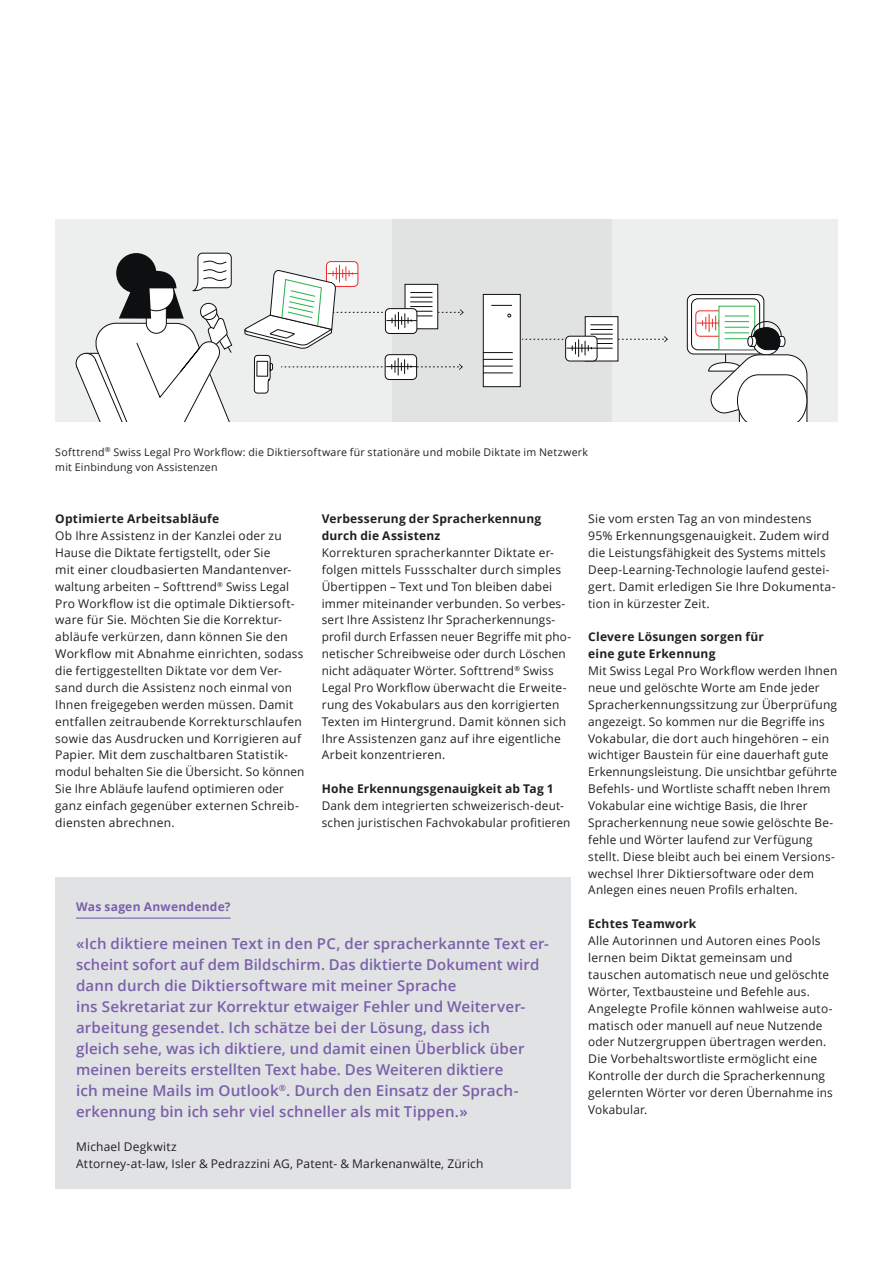
<style>
.page{position:relative;width:893px;height:1263px;background:#fff}
.page>*{position:absolute;margin:0;border:0;box-sizing:border-box;transform-origin:0 0}
.t1{font:600 15px/21px "Open Sans";letter-spacing:.01em;color:#7960aa}
.t2{font:12px/16.8px "Open Sans";letter-spacing:.015em;color:#231f20}
.t3{font:700 12px/16.8px "Open Sans";letter-spacing:.02em;color:#231f20}
.t4{font:700 12px "Open Sans";letter-spacing:.02em;color:#7960aa}
.t5{font:10.65px/15.1px "Open Sans";letter-spacing:.02em;color:#231f20}
</style>
<div class="page">
<div style="left:55px;top:219px;width:783px;height:203px;background:#edeeee"></div>
<div style="left:392px;top:219px;width:220px;height:203px;background:#e1e3e3"></div>
<div style="left:687px;top:295px;width:77px;height:59px;background:#fff;border-radius:6px"></div>
<div style="left:687px;top:294px;width:77px;height:60px;border:1px solid #0d0f11;border-radius:6px"></div>
<div style="left:691px;top:298px;width:69px;height:52px;border:1px solid #0d0f11;border-radius:6px"></div>
<div style="left:695px;top:310px;width:33px;height:27px;border:1px solid #ee2c27;border-radius:4px"></div>
<hr style="left:697px;top:323px;width:31px;height:1px;background:#ee2c27">
<div style="left:719px;top:306px;width:36px;height:44px;background:#fff"></div>
<svg style="left:244px;top:261px;width:220px;height:133px"></svg>
<hr style="left:386px;top:366px;width:31px;height:1px;background:#0d0f11">
<div style="left:585px;top:317px;width:33px;height:44px;background:#fff"></div>
<div style="left:585px;top:316px;width:33px;height:45px;border:1px solid #0d0f11"></div>
<div style="left:566px;top:336px;width:31px;height:25px;background:#fff;border-radius:4px"></div>
<div style="left:565px;top:336px;width:32px;height:25px;border:1px solid #0d0f11;border-radius:4px"></div>
<svg style="left:522px;top:324px;width:146px;height:33px"></svg>
<hr style="left:567px;top:348px;width:30px;height:1px;background:#0d0f11">
<div style="left:483px;top:294px;width:37px;height:93px;background:#fff"></div>
<div style="left:483px;top:294px;width:38px;height:93px;border:1px solid #0d0f11"></div>
<hr style="left:483px;top:352px;width:30px;height:1px;background:#0d0f11">
<hr style="left:483px;top:359px;width:30px;height:1px;background:#0d0f11">
<hr style="left:483px;top:366px;width:30px;height:1px;background:#0d0f11">
<hr style="left:483px;top:372px;width:30px;height:1px;background:#0d0f11">
<svg style="left:491px;top:305px;width:21px;height:1px"></svg>
<svg style="left:702px;top:314px;width:106px;height:108px"></svg>
<div style="left:748px;top:336px;width:5px;height:10px;background:#fff;border-radius:50%"></div>
<div style="left:747px;top:336px;width:6px;height:11px;border:1px solid #0d0f11;border-radius:50%"></div>
<svg style="left:75px;top:252px;width:158px;height:170px"></svg>
<div style="left:55px;top:878px;width:516px;height:311px;background:#e1e2e4"></div>
<hr style="left:76px;top:917px;width:155px;height:2px;background:#7960aa">
<p class="t5" style="left:55px;top:444px;width:534px">Softtrend<sup>®</sup> Swiss Legal Pro Workflow: die Diktiersoftware für stationäre und mobile Diktate im Netzwerk mit Einbindung von Assistenzen</p>
<p class="t3" style="left:55px;top:510px;width:166px">Optimierte Arbeitsabläufe</p>
<p class="t2" style="left:55px;top:527px;width:251px">Ob Ihre Assistenz in der Kanzlei oder zu Hause die Diktate fertigstellt, oder Sie<br>mit einer cloudbasierten Mandantenver&shy;waltung arbeiten – Softtrend<sup>®</sup> Swiss Legal Pro Workflow ist die optimale Diktiersoft&shy;ware für Sie. Möchten Sie die Korrektur&shy;abläufe verkürzen, dann können Sie den Workflow mit Abnahme einrichten, sodass die fertiggestellten Diktate vor dem Ver&shy;sand durch die Assistenz noch einmal von Ihnen freigegeben werden müssen. Damit entfallen zeitraubende Korrekturschlaufen sowie das Ausdrucken und Korrigieren auf Papier. Mit dem zuschaltbaren Statistik&shy;modul behalten Sie die Übersicht. So können Sie Ihre Abläufe laufend optimieren oder ganz einfach gegenüber externen Schreib&shy;diensten abrechnen.</p>
<p class="t3" style="left:322px;top:510px;width:221px">Verbesserung der Spracherkennung durch die Assistenz</p>
<p class="t2" style="left:322px;top:544px;width:251px">Korrekturen spracherkannter Diktate er&shy;folgen mittels Fussschalter durch simples Übertippen – Text und Ton bleiben dabei immer miteinander verbunden. So verbes&shy;sert Ihre Assistenz Ihr Spracherkennungs&shy;profil durch Erfassen neuer Begriffe mit pho&shy;netischer Schreibweise oder durch Löschen nicht adäquater Wörter. Softtrend<sup>®</sup> Swiss Legal Pro Workflow überwacht die Erweite&shy;rung des Vokabulars aus den korrigierten Texten im Hintergrund. Damit können sich Ihre Assistenzen ganz auf ihre eigentliche Arbeit konzentrieren.</p>
<p class="t3" style="left:322px;top:780px;width:234px">Hohe Erkennungsgenauigkeit ab Tag 1</p>
<p class="t2" style="left:322px;top:797px;width:250px">Dank dem integrierten schweizerisch-deut&shy;schen juristischen Fachvokabular profitieren</p>
<p class="t4" style="left:76px;top:898px;width:156px">Was sagen Anwendende?</p>
<p class="t1" style="left:76px;top:933px;width:474px">«Ich diktiere meinen Text in den PC, der spracherkannte Text er&shy;scheint sofort auf dem Bildschirm. Das diktierte Dokument wird dann durch die Diktiersoftware mit meiner Sprache<br>ins Sekretariat zur Korrektur etwaiger Fehler und Weiterver&shy;arbeitung gesendet. Ich schätze bei der Lösung, dass ich<br>gleich sehe, was ich diktiere, und damit einen Überblick über meinen bereits erstellten Text habe. Des Weiteren diktiere<br>ich meine Mails im Outlook<sup>®</sup>. Durch den Einsatz der Sprach&shy;erkennung bin ich sehr viel schneller als mit Tippen.»</p>
<p class="t2" style="left:76px;top:1138px;width:409px">Michael Degkwitz<br>Attorney‑at‑law, Isler &amp; Pedrazzini AG, Patent‑ &amp; Markenanwälte, Zürich</p>
<p class="t2" style="left:588px;top:510px;width:249px">Sie vom ersten Tag an von mindestens 95% Erkennungsgenauigkeit. Zudem wird die Leistungsfähigkeit des Systems mittels Deep-Learning-Technologie laufend gestei&shy;gert. Damit erledigen Sie Ihre Dokumenta&shy;tion in kürzester Zeit.</p>
<p class="t3" style="left:588px;top:628px;width:177px">Clevere Lösungen sorgen für eine gute Erkennung</p>
<p class="t2" style="left:588px;top:662px;width:251px">Mit Swiss Legal Pro Workflow werden Ihnen neue und gelöschte Worte am Ende jeder Spracherkennungssitzung zur Überprüfung angezeigt. So kommen nur die Begriffe ins Vokabular, die dort auch hingehören – ein wichtiger Baustein für eine dauerhaft gute Erkennungsleistung. Die unsichtbar geführte Befehls- und Wortliste schafft neben Ihrem Vokabular eine wichtige Basis, die Ihrer Spracherkennung neue sowie gelöschte Be&shy;fehle und Wörter laufend zur Verfügung stellt. Diese bleibt auch bei einem Versions&shy;wechsel Ihrer Diktiersoftware oder dem Anlegen eines neuen Profils erhalten.</p>
<p class="t3" style="left:588px;top:915px;width:109px">Echtes Teamwork</p>
<p class="t2" style="left:588px;top:932px;width:246px">Alle Autorinnen und Autoren eines Pools lernen beim Diktat gemeinsam und tauschen automatisch neue und gelöschte Wörter, Textbausteine und Befehle aus.<br>Angelegte Profile können wahlweise auto&shy;matisch oder manuell auf neue Nutzende oder Nutzergruppen übertragen werden.<br>Die Vorbehaltswortliste ermöglicht eine Kontrolle der durch die Spracherkennung gelernten Wörter vor deren Übernahme ins Vokabular.</p>
</div>
